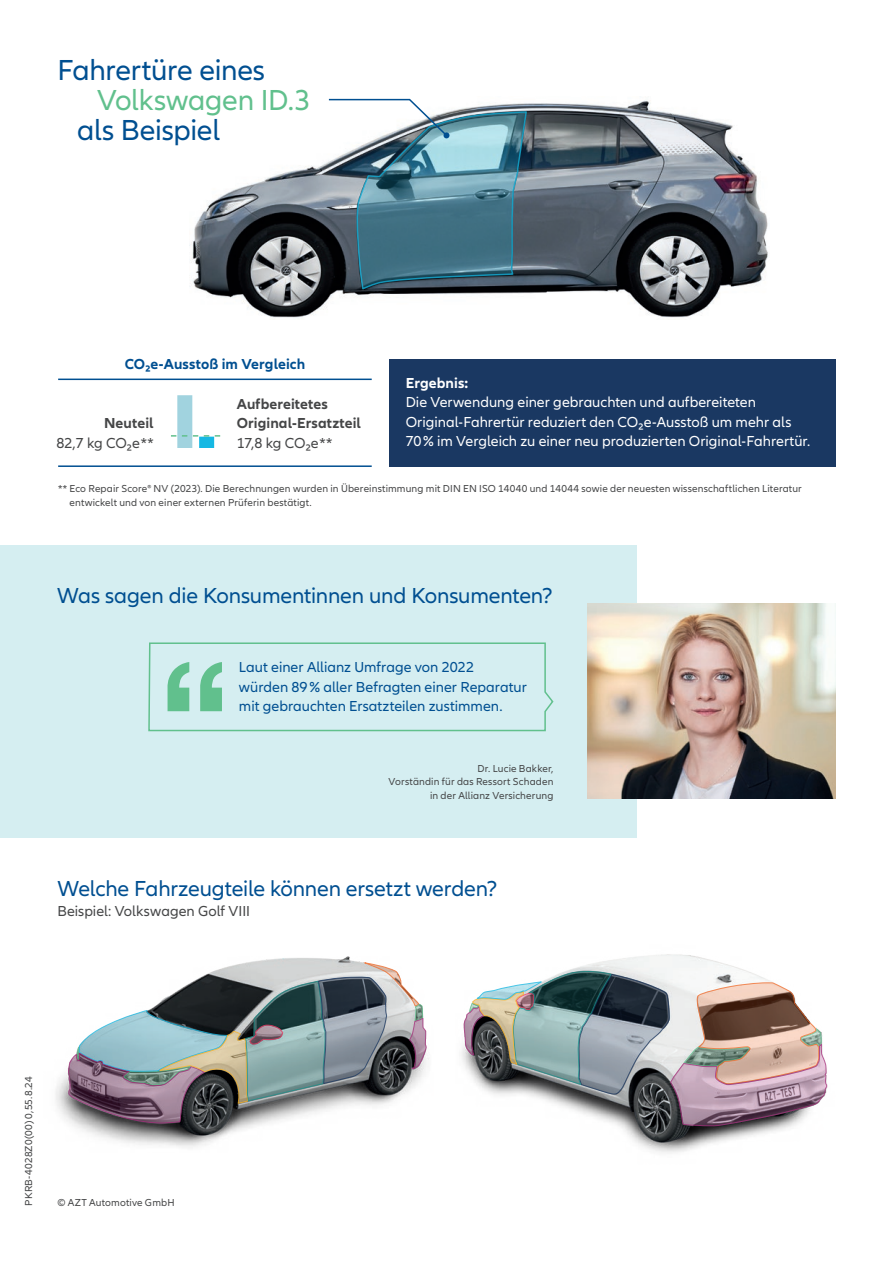
<style>
.page{position:relative;width:893px;height:1263px;background:#fff}
.page>*{position:absolute;margin:0;border:0;box-sizing:border-box;transform-origin:0 0}
.t1{font:30px "Allianz Neo";letter-spacing:-.01em;color:#004f91}
.t2{font:30px "Allianz Neo";letter-spacing:-.01em;color:#61c08d}
.t3{font:22.5px "Allianz Neo";letter-spacing:-.005em;color:#004f91}
.t4{font:15px/19.5px "Allianz Neo";color:#fff}
.t5{font:15px/19.5px "Allianz Neo";color:#004f91}
.t6{font:15px "Allianz Neo";color:#454647}
.t7{font:700 15px/19.5px "Allianz Neo";letter-spacing:.005em;color:#454647}
.t8{font:700 15px "Allianz Neo";letter-spacing:.005em;color:#004f91}
.t9{font:700 15px "Allianz Neo";letter-spacing:.005em;color:#fff}
.t10{font:10.5px/13.5px "Allianz Neo";letter-spacing:.015em;color:#454647}
</style>
<div class="page">
<div style="left:389px;top:359px;width:447px;height:108px;background:#1a3862"></div>
<div style="left:0;top:545px;width:637px;height:292px;background:#d5eef1"></div>
<img style="left:55px;top:956px;width:374px;height:192px">
<img style="left:461px;top:954px;width:367px;height:199px">
<img style="left:191px;top:100px;width:577px;height:218px">
<img style="left:587px;top:603px;width:249px;height:195px">
<svg style="left:148px;top:642px;width:406px;height:90px"></svg>
<hr style="left:58px;top:465px;width:314px;height:2px;background:#004f91">
<div style="left:177px;top:395px;width:15px;height:53px;background:#a1d3df"></div>
<div style="left:199px;top:437px;width:15px;height:11px;background:#16b8e3"></div>
<svg style="left:171px;top:435px;width:49px;height:2px"></svg>
<hr style="left:58px;top:379px;width:314px;height:1px;background:#004f91">
<svg style="left:327px;top:98px;width:201px;height:192px;background:#6b8c9a"></svg>
<img style="left:68px;top:962px;width:359px;height:161px">
<img style="left:464px;top:970px;width:363px;height:156px">
<h1 class="t1" style="left:57px;top:53px;width:209px">Fahrertüre eines</h1>
<h1 class="t2" style="left:97px;top:83px;width:215px">Volkswagen ID.3</h1>
<h1 class="t1" style="left:77px;top:113px;width:144px">als Beispiel</h1>
<h3 class="t8" style="left:125px;top:356px;width:182px">CO₂e-Ausstoß im Vergleich</h3>
<h3 class="t7" style="left:104px;top:414px;width:51px">Neuteil</h3>
<h3 class="t6" style="left:56px;top:434px;width:99px">82,7 kg CO₂e**</h3>
<h3 class="t7" style="left:237px;top:395px;width:126px">Aufbereitetes<br>Original-Ersatzteil</h3>
<h3 class="t6" style="left:237px;top:434px;width:97px">17,8 kg CO₂e**</h3>
<h3 class="t9" style="left:406px;top:374px;width:64px">Ergebnis:</h3>
<h3 class="t4" style="left:406px;top:393px;width:406px">Die Verwendung einer gebrauchten und aufbereiteten<br>Original-Fahrertür reduziert den CO₂e-Ausstoß um mehr als<br>70% im Vergleich zu einer neu produzierten Original-Fahrertür.</h3>
<p class="t10" style="left:70px;top:482px;width:734px;text-indent:-11px">** Eco Repair Score® NV (2023). Die Berechnungen wurden in Übereinstimmung mit DIN EN ISO 14040 und 14044 sowie der neuesten wissenschaftlichen Literatur entwickelt und von einer externen Prüferin bestätigt.</p>
<h2 class="t3" style="left:57px;top:583px;width:497px">Was sagen die Konsumentinnen und Konsumenten?</h2>
<h3 class="t5" style="left:239px;top:658px;width:289px">Laut einer Allianz Umfrage von 2022 würden 89% aller Befragten einer Reparatur mit gebrauchten Ersatzteilen zustimmen.</h3>
<p class="t10" style="left:389px;top:761px;width:166px;text-align:right">Dr. Lucie Bakker,<br>Vorständin für das Ressort Schaden in der Allianz Versicherung</p>
<h2 class="t3" style="left:57px;top:876px;width:442px">Welche Fahrzeugteile können ersetzt werden?</h2>
<h3 class="t6" style="left:57px;top:902px;width:194px">Beispiel: Volkswagen Golf VIII</h3>
<p class="t10" style="left:22px;top:1205px;width:131px;rotate:-90deg">PKRB-4028Z0(00) 0,55.8.24</p>
<p class="t10" style="left:57px;top:1195px;width:119px">© AZT Automotive GmbH</p>
</div>
